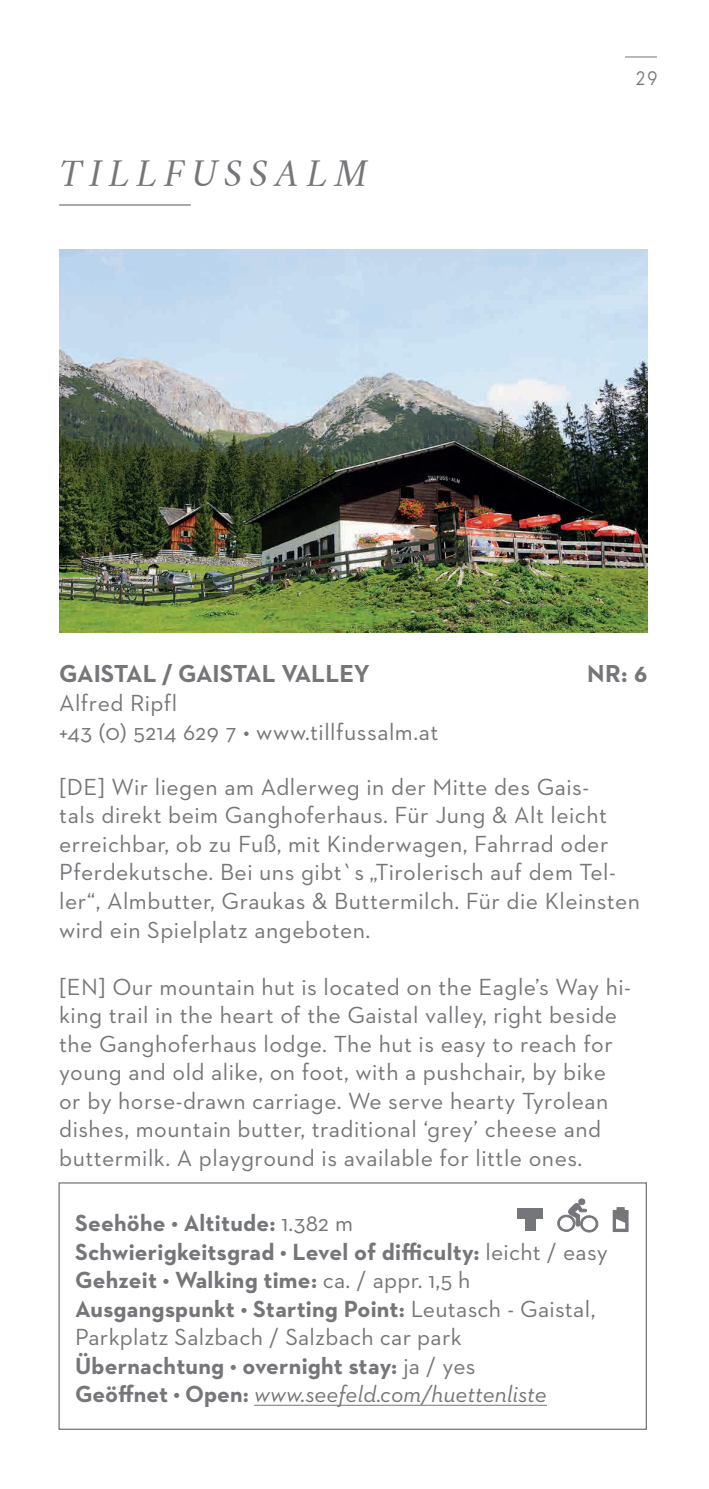
<style>
.page{position:relative;width:709px;height:1489px;background:#fff}
.page>*{position:absolute;margin:0;border:0;box-sizing:border-box;transform-origin:0 0}
.t1{font:italic 35px "Crimson Text";letter-spacing:.21em;color:#757679}
.t2{font:700 25px "Neutraface 2 Text";color:#757679}
.t3{font:23.75px/28.5px "Neutraface 2 Text";letter-spacing:.02em;color:#757679}
.t4{font:700 23.75px/28.5px "Neutraface 2 Text";letter-spacing:.01em;color:#757679}
.t5{font:20.25px "Neutraface 2 Text";color:#757679;scale:.87 1}
.s1{font-weight:400}
.s2{font-weight:400;font-style:italic}
</style>
<div class="page">
<hr style="left:625px;top:57px;width:32px;height:1px;background:#757679">
<hr style="left:59px;top:204px;width:132px;height:2px;background:#757679">
<img style="left:59px;top:250px;width:588px;height:382px">
<div style="left:58px;top:1182px;width:589px;height:247px;border:1px solid #757679"></div>
<hr style="left:254px;top:1404px;width:293px;height:1px;background:#757679">
<svg style="left:612px;top:1207px;width:16px;height:24px"></svg>
<svg style="left:557px;top:1198px;width:41px;height:33px"></svg>
<div style="left:517px;top:1207px;width:26px;height:11px;background:#757679"></div>
<div style="left:525px;top:1207px;width:10px;height:23px;background:#757679"></div>
<h1 class="t1" style="left:59px;top:153px;width:310px">TILLFUSSALM</h1>
<p class="t5" style="left:636px;top:65px;width:26px">29</p>
<p class="t2" style="left:59px;top:658px;width:312px">GAISTAL / GAISTAL VALLEY</p>
<p class="t2" style="left:587px;top:658px;width:62px">NR: 6</p>
<p class="t3" style="left:59px;top:688px;width:381px">Alfred Ripfl<br>+43 (0) 5214 629 7 • www.tillfussalm.at</p>
<p class="t3" style="left:59px;top:772px;width:582px">[DE] Wir liegen am Adlerweg in der Mitte des Gais-<br>tals direkt beim Ganghoferhaus. Für Jung &amp; Alt leicht erreichbar, ob zu Fuß, mit Kinderwagen, Fahrrad oder Pferdekutsche. Bei uns gibt`s „Tirolerisch auf dem Tel&shy;ler“, Almbutter, Graukas &amp; Buttermilch. Für die Kleinsten wird ein Spielplatz angeboten.</p>
<p class="t3" style="left:59px;top:971px;width:573px">[EN] Our mountain hut is located on the Eagle’s Way hi&shy;king trail in the heart of the Gaistal valley, right beside the Ganghoferhaus lodge. The hut is easy to reach for young and old alike, on foot, with a pushchair, by bike or by horse-drawn carriage. We serve hearty Tyrolean dishes, mountain butter, traditional ‘grey’ cheese and buttermilk. A playground is available for little ones.</p>
<p class="t4" style="left:75px;top:1208px;width:534px">Seehöhe • Altitude: <span class="s1">1.382 m<br></span>Schwierigkeitsgrad • Level of difficulty: <span class="s1">leicht / easy </span>Gehzeit • Walking time: <span class="s1">ca. / appr. 1,5 h </span>Ausgangspunkt • Starting Point: <span class="s1">Leutasch - Gaistal, Parkplatz Salzbach / Salzbach car park </span>Übernachtung • overnight stay: <span class="s1">ja / yes<br></span>Geöffnet • Open: <span class="s2">www.seefeld.com/huettenliste</span></p>
</div>
